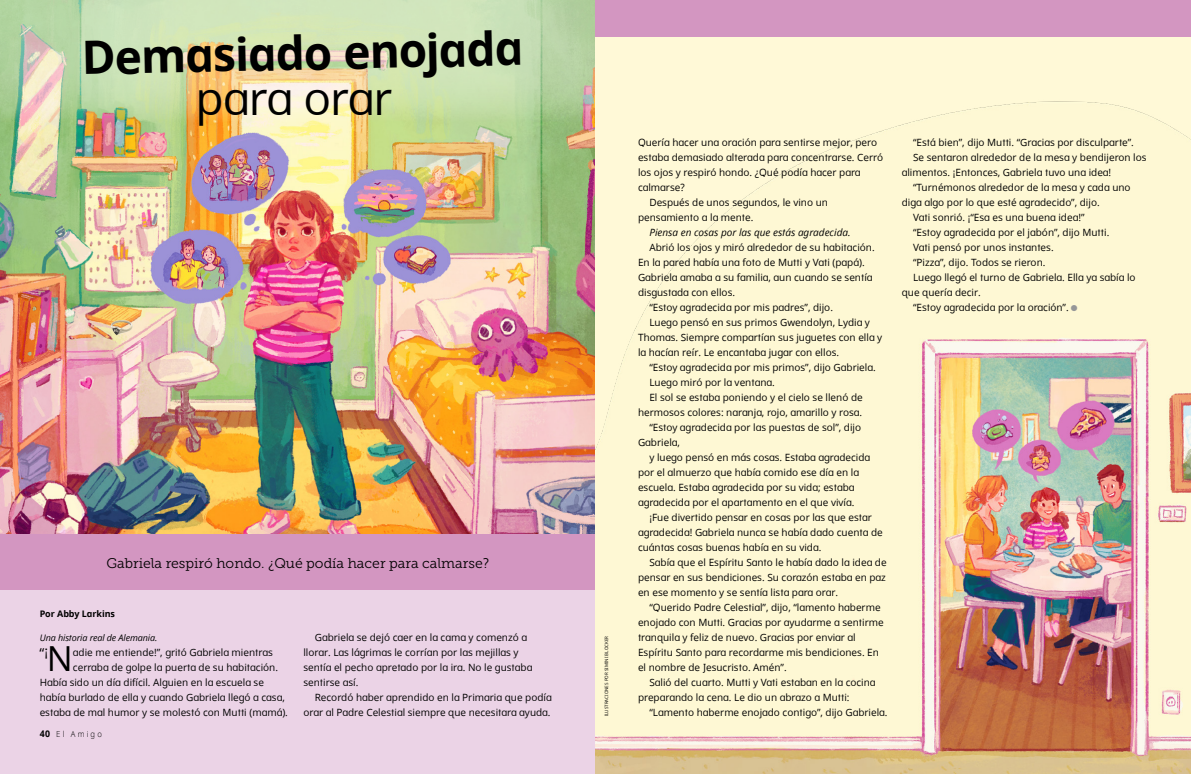
<style>
.page{position:relative;width:1191px;height:774px;background:#fff}
.page>*{position:absolute;margin:0;border:0;box-sizing:border-box;transform-origin:0 0}
.t1{font:700 46px "Dots Solidlds Lat";color:#000}
.t2{font:46px "Dots Solidlds Lat";letter-spacing:-.02em;color:#000}
.p1_first_small_quote_alternate{font:34.5px "Dots Solidlds Lat";color:#000}
.t3{font:14px "Museo Slablds Lat 300";color:#000}
.p1_first_small_quote_alternate-2{font:13.8px "Dots Solidlds Lat";color:#000}
.p1{font:10px/15px "Dots Solidlds Lat";color:#000}
.p1_first_small_quote_alternate-3{font:10px "Dots Solidlds Lat";color:#000}
.p1-2{font:italic 10px "Dots Solidlds Lat";color:#000}
.p1_bio{font:italic 9px "Dots Solidlds Lat";letter-spacing:-.01em;color:#000}
.p1_author-name{font:700 9px "Dots Solidlds Lat";letter-spacing:-.005em;color:#000}
.t4{font:300 8.2px "Dots Solidlds Lat";letter-spacing:.28em;color:#000;scale:.95 1}
.t5{font:4.5px "Dots Solidlds Lat";color:#000}
.s1{font-weight:700;font-size:9.2px}
.s2{font-family:"Ding P Ilds Dpi";font-size:8.5px;color:#969798}
</style>
<div class="page">
<img style="left:0;top:121px;width:595px;height:413px">
<img style="left:109px;top:320px;width:25px;height:15px">
<svg style="left:0;top:0;width:595px;height:121px;background:#cfdbac"></svg>
<div style="left:0;top:534px;width:595px;height:240px;background:#ebd3e6"></div>
<div style="left:0;top:534px;width:595px;height:56px;background:#d396c1"></div>
<img style="left:595px;top:37px;width:596px;height:737px">
<div style="left:595px;top:0;width:596px;height:37px;background:#d396c1"></div>
<p class="t1" style="left:81px;top:22px;width:443px;rotate:-1deg">Demasiado enojada</p>
<p class="t2" style="left:196px;top:65px;width:198px">para orar</p>
<p class="t3" style="left:106px;top:552px;width:384px">Gabriela respiró hondo. ¿Qué podía hacer para calmarse?</p>
<p class="p1_author-name" style="left:40px;top:607px;width:77px">Por Abby Larkins</p>
<p class="p1_bio" style="left:40px;top:631px;width:119px">Una historia real de Alemania.</p>
<p class="p1_first_small_quote_alternate-2" style="left:40px;top:641px;width:10px">“¡</p>
<p class="p1_first_small_quote_alternate" style="left:47px;top:633px;width:28px">N</p>
<p class="p1_first_small_quote_alternate-3" style="left:73px;top:645px;width:201px">adie me entiende!”, gritó Gabriela mientras</p>
<p class="p1_first_small_quote_alternate-3" style="left:73px;top:660px;width:207px">cerraba de golpe la puerta de su habitación.</p>
<p class="p1_first_small_quote_alternate-3" style="left:40px;top:675px;width:226px">Había sido un día difícil. Alguien en la escuela se</p>
<p class="p1_first_small_quote_alternate-3" style="left:40px;top:690px;width:247px">había burlado de ella y cuando Gabriela llegó a casa,</p>
<p class="p1_first_small_quote_alternate-3" style="left:40px;top:705px;width:250px">estaba de mal humor y se molestó con Mutti (mamá).</p>
<p class="t4" style="left:40px;top:728px;width:67px"><span class="s1">40</span> El Amigo</p>
<p class="p1" style="left:303px;top:630px;width:230px;text-indent:11px">Gabriela se dejó caer en la cama y comenzó a llorar. Las lágrimas le corrían por las mejillas y sentía el pecho apretado por la ira. No le gustaba sentirse así.</p>
<p class="p1" style="left:303px;top:690px;width:250px;text-align:right">Recordó haber aprendido en la Primaria que podía orar al Padre Celestial siempre que necesitara ayuda.</p>
<p class="t5" style="left:603px;top:716px;width:82px;rotate:-90deg">ILUSTRACIONES POR SIMINI BLOCKER</p>
<p class="p1" style="left:638px;top:134px;width:247px">Quería hacer una oración para sentirse mejor, pero estaba demasiado alterada para concentrarse. Cerró los ojos y respiró hondo. ¿Qué podía hacer para calmarse?</p>
<p class="p1" style="left:638px;top:194px;width:191px;text-indent:11px">Después de unos segundos, le vino un pensamiento a la mente.</p>
<p class="p1-2" style="left:649px;top:225px;width:203px">Piensa en cosas por las que estás agradecida.</p>
<p class="p1" style="left:638px;top:239px;width:238px;text-indent:11px">Abrió los ojos y miró alrededor de su habitación.<br>En la pared había una foto de Mutti y Vati (papá).<br>Gabriela amaba a su familia, aun cuando se sentía disgustada con ellos.</p>
<p class="p1" style="left:649px;top:299px;width:185px">“Estoy agradecida por mis padres”, dijo.</p>
<p class="p1" style="left:638px;top:314px;width:246px;text-indent:11px">Luego pensó en sus primos Gwendolyn, Lydia y<br>Thomas. Siempre compartían sus juguetes con ella y la hacían reír. Le encantaba jugar con ellos.</p>
<p class="p1" style="left:649px;top:359px;width:228px">“Estoy agradecida por mis primos”, dijo Gabriela.</p>
<p class="p1" style="left:649px;top:374px;width:127px">Luego miró por la ventana.</p>
<p class="p1" style="left:638px;top:389px;width:226px;text-align:right">El sol se estaba poniendo y el cielo se llenó de hermosos colores: naranja, rojo, amarillo y rosa.</p>
<p class="p1" style="left:638px;top:419px;width:225px;text-indent:11px">“Estoy agradecida por las puestas de sol”, dijo<br>Gabriela,</p>
<p class="p1" style="left:638px;top:449px;width:234px;text-indent:11px">y luego pensó en más cosas. Estaba agradecida por el almuerzo que había comido ese día en la escuela. Estaba agradecida por su vida; estaba agradecida por el apartamento en el que vivía.</p>
<p class="p1" style="left:638px;top:509px;width:246px;text-indent:11px">¡Fue divertido pensar en cosas por las que estar agradecida! Gabriela nunca se había dado cuenta de cuántas cosas buenas había en su vida.</p>
<p class="p1" style="left:638px;top:554px;width:250px;text-align:justify;text-indent:11px">Sabía que el Espíritu Santo le había dado la idea de pensar en sus bendiciones. Su corazón estaba en paz en ese momento y se sentía lista para orar.</p>
<p class="p1" style="left:638px;top:599px;width:247px;text-indent:11px">“Querido Padre Celestial”, dijo, “lamento haberme enojado con Mutti. Gracias por ayudarme a sentirme tranquila y feliz de nuevo. Gracias por enviar al Espíritu Santo para recordarme mis bendiciones. En el nombre de Jesucristo. Amén”.</p>
<p class="p1" style="left:638px;top:674px;width:239px;text-indent:11px">Salió del cuarto. Mutti y Vati estaban en la cocina preparando la cena. Le dio un abrazo a Mutti:</p>
<p class="p1" style="left:649px;top:704px;width:240px">“Lamento haberme enojado contigo”, dijo Gabriela.</p>
<p class="p1" style="left:913px;top:134px;width:222px">“Está bien”, dijo Mutti. “Gracias por disculparte”.</p>
<p class="p1" style="left:901px;top:149px;width:246px;text-indent:11px">Se sentaron alrededor de la mesa y bendijeron los alimentos. ¡Entonces, Gabriela tuvo una idea!</p>
<p class="p1" style="left:901px;top:179px;width:230px;text-indent:11px">“Turnémonos alrededor de la mesa y cada uno diga algo por lo que esté agradecido”, dijo.</p>
<p class="p1" style="left:913px;top:209px;width:173px">Vati sonrió. ¡“Esa es una buena idea!”</p>
<p class="p1" style="left:913px;top:224px;width:198px">“Estoy agradecida por el jabón”, dijo Mutti.</p>
<p class="p1" style="left:913px;top:239px;width:142px">Vati pensó por unos instantes.</p>
<p class="p1" style="left:913px;top:254px;width:134px">“Pizza”, dijo. Todos se rieron.</p>
<p class="p1" style="left:901px;top:269px;width:235px;text-indent:11px">Luego llegó el turno de Gabriela. Ella ya sabía lo que quería decir.</p>
<p class="p1" style="left:913px;top:299px;width:166px">“Estoy agradecida por la oración”. <span class="s2">●</span></p>
</div>
